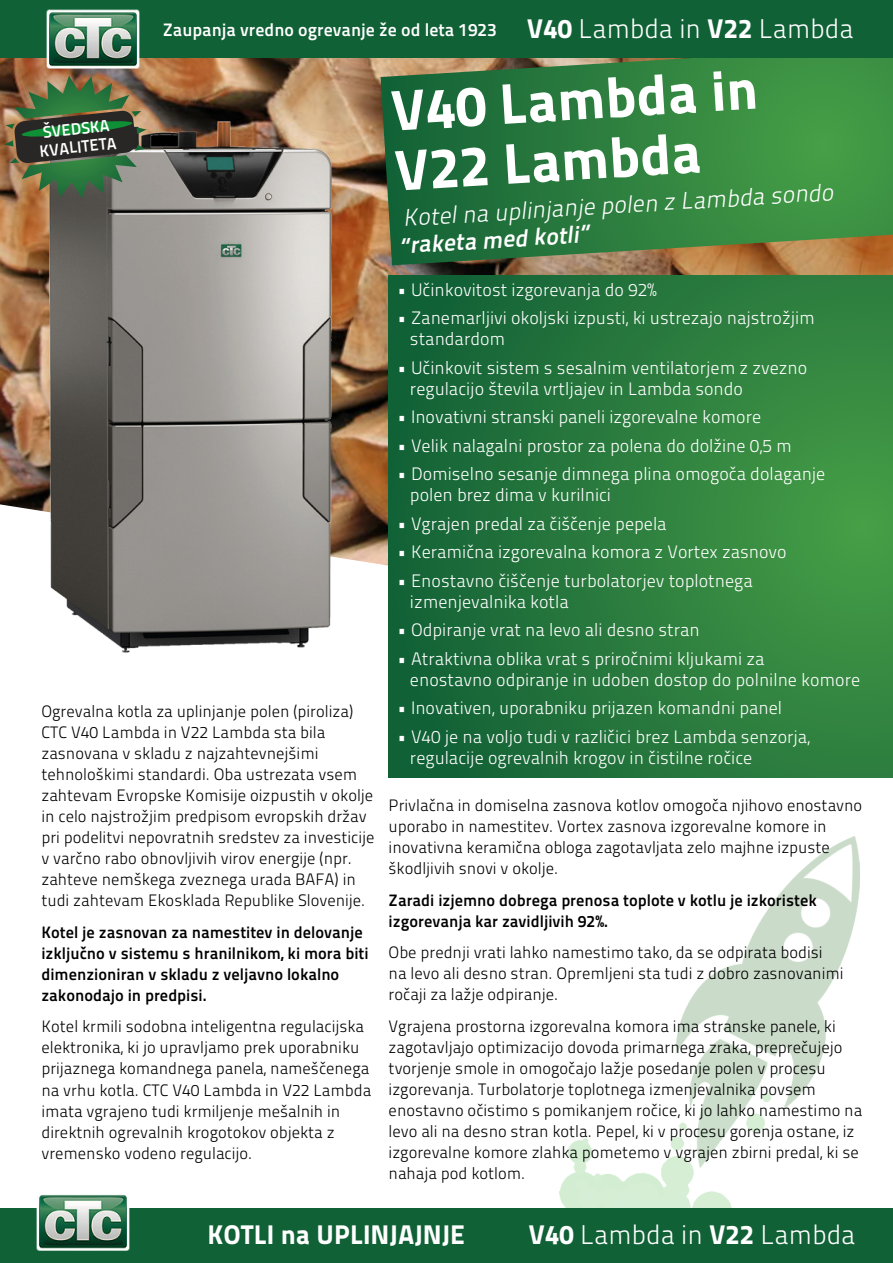
<style>
.page{position:relative;width:893px;height:1263px;background:#fff}
.page>*{position:absolute;margin:0;border:0;box-sizing:border-box;transform-origin:0 0}
.t1{font:57px/60.3px "Titillium Maps 26 L 999 wt";color:#fff}
.t2{font:27px "Titillium Maps 26 L 250 wt";color:#fff}
.t3{font:27px "Titillium Maps 26 L 999 wt";color:#fff}
.t4{font:italic 24px "Titillium Maps 26 L 250 wt";color:#fff}
.t5{font:italic 24px "Titillium Maps 26 L 750 wt";color:#fff}
.t6{font:18px/21px "Titillium Maps 26 L 250 wt";color:#fff}
.t7{font:18px "Titillium Maps 26 L 750 wt";color:#fff}
.t8{font:16.5px/21px "Titillium Maps 26 L 250 wt";color:#000}
.t9{font:16.5px/21px "Titillium Maps 26 L 750 wt";color:#000}
.t10{font:16.5px/18px "Titillium Maps 26 L 750 wt";color:#fff;text-align:center}
.s1{font-family:"Titillium Maps 26 L 999 wt";font-size:27px}
.s2{font-family:"Titillium Maps 26 L 250 wt";font-size:27px}
.s3{font-family:"Titillium Maps 26 L 999 wt"}
</style>
<div class="page">
<img style="left:0;top:57px;width:893px;height:579px">
<svg style="left:381px;top:57px;width:512px;height:208px;background:#3b8041"></svg>
<div style="left:389px;top:275px;width:504px;height:502px;background:linear-gradient(to right,#136137,#3f9344)"></div>
<img style="left:559px;top:836px;width:301px;height:372px">
<img style="left:41px;top:114px;width:302px;height:539px">
<img style="left:4px;top:76px;width:143px;height:122px">
<div style="left:0;top:1208px;width:893px;height:55px;background:#106136"></div>
<img style="left:36px;top:1194px;width:94px;height:57px">
<div style="left:0;top:0;width:893px;height:57px;background:#106136"></div>
<img style="left:32px;top:9px;width:122px;height:71px">
<p class="t10" style="left:37px;top:123px;width:79px;rotate:-6deg">ŠVEDSKA<br>KVALITETA</p>
<p class="t7" style="left:163px;top:16px;width:692px">Zaupanja vredno ogrevanje že od leta 1923 <span class="s1">V40</span> <span class="s2">Lambda in</span> <span class="s1">V22</span> <span class="s2">Lambda</span></p>
<h1 class="t1" style="left:389px;top:76px;width:369px;rotate:-3deg">V40 Lambda in<br>V22 Lambda</h1>
<h3 class="t4" style="left:402px;top:202px;width:433px;rotate:-4deg">Kotel na uplinjanje polen z Lambda sondo</h3>
<h3 class="t5" style="left:398px;top:228px;width:192px;rotate:-4deg">“raketa med kotli”</h3>
<p class="t8" style="left:41px;top:700px;width:335px">Ogrevalna kotla za uplinjanje polen (piroliza)<br>CTC V40 Lambda in V22 Lambda sta bila zasnovana v skladu z najzahtevnejšimi tehnološkimi standardi. Oba ustrezata vsem zahtevam Evropske Komisije oizpustih v okolje in celo najstrožjim predpisom evropskih držav pri podelitvi nepovratnih sredstev za investicije v varčno rabo obnovljivih virov energije (npr. zahteve nemškega zveznega urada BAFA) in tudi zahtevam Ekosklada Republike Slovenije.</p>
<p class="t9" style="left:41px;top:921px;width:329px">Kotel je zasnovan za namestitev in delovanje izključno v sistemu s hranilnikom, ki mora biti dimenzioniran v skladu z veljavno lokalno zakonodajo in predpisi.</p>
<p class="t8" style="left:41px;top:1015px;width:331px">Kotel krmili sodobna inteligentna regulacijska elektronika, ki jo upravljamo prek uporabniku prijaznega komandnega panela, nameščenega na vrhu kotla. CTC V40 Lambda in V22 Lambda imata vgrajeno tudi krmiljenje mešalnih in direktnih ogrevalnih krogotokov objekta z vremensko vodeno regulacijo.</p>
<p class="t6" style="left:397px;top:278px;width:261px">• Učinkovitost izgorevanja do 92%</p>
<p class="t6" style="left:410px;top:306px;width:406px;text-indent:-13px">• Zanemarljivi okoljski izpusti, ki ustrezajo najstrožjim standardom</p>
<p class="t6" style="left:410px;top:356px;width:399px;text-indent:-13px">• Učinkovit sistem s sesalnim ventilatorjem z zvezno regulacijo števila vrtljajev in Lambda sondo</p>
<p class="t6" style="left:397px;top:405px;width:365px">• Inovativni stranski paneli izgorevalne komore</p>
<p class="t6" style="left:397px;top:434px;width:396px">• Velik nalagalni prostor za polena do dolžine 0,5 m</p>
<p class="t6" style="left:410px;top:462px;width:417px;text-indent:-13px">• Domiselno sesanje dimnega plina omogoča dolaganje polen brez dima v kurilnici</p>
<p class="t6" style="left:397px;top:512px;width:271px">• Vgrajen predal za čiščenje pepela</p>
<p class="t6" style="left:397px;top:540px;width:391px">• Keramična izgorevalna komora z Vortex zasnovo</p>
<p class="t6" style="left:410px;top:569px;width:344px;text-indent:-13px">• Enostavno čiščenje turbolatorjev toplotnega izmenjevalnika kotla</p>
<p class="t6" style="left:397px;top:618px;width:304px">• Odpiranje vrat na levo ali desno stran</p>
<p class="t6" style="left:410px;top:647px;width:452px;text-indent:-13px">• Atraktivna oblika vrat s priročnimi kljukami za<br>enostavno odpiranje in udoben dostop do polnilne komore</p>
<p class="t6" style="left:397px;top:696px;width:386px">• Inovativen, uporabniku prijazen komandni panel</p>
<p class="t6" style="left:410px;top:725px;width:402px;text-indent:-13px">• V40 je na voljo tudi v različici brez Lambda senzorja, regulacije ogrevalnih krogov in čistilne ročice</p>
<p class="t8" style="left:389px;top:794px;width:475px">Privlačna in domiselna zasnova kotlov omogoča njihovo enostavno uporabo in namestitev. Vortex zasnova izgorevalne komore in inovativna keramična obloga zagotavljata zelo majhne izpuste škodljivih snovi v okolje.</p>
<p class="t9" style="left:389px;top:888px;width:430px">Zaradi izjemno dobrega prenosa toplote v kotlu je izkoristek izgorevanja kar zavidljivih 92%.</p>
<p class="t8" style="left:389px;top:941px;width:456px">Obe prednji vrati lahko namestimo tako, da se odpirata bodisi na levo ali desno stran. Opremljeni sta tudi z dobro zasnovanimi ročaji za lažje odpiranje.</p>
<p class="t8" style="left:389px;top:1014px;width:475px">Vgrajena prostorna izgorevalna komora ima stranske panele, ki zagotavljajo optimizacijo dovoda primarnega zraka, preprečujejo tvorjenje smole in omogočajo lažje posedanje polen v procesu izgorevanja. Turbolatorje toplotnega izmenjevalnika povsem enostavno očistimo s pomikanjem ročice, ki jo lahko namestimo na levo ali na desno stran kotla. Pepel, ki v procesu gorenja ostane, iz izgorevalne komore zlahka pometemo v vgrajen zbirni predal, ki se nahaja pod kotlom.</p>
<h2 class="t3" style="left:208px;top:1213px;width:259px">KOTLI na UPLINJAJNJE</h2>
<h2 class="t2" style="left:529px;top:1215px;width:328px"><span class="s3">V40</span> Lambda in <span class="s3">V22</span> Lambda</h2>
</div>
